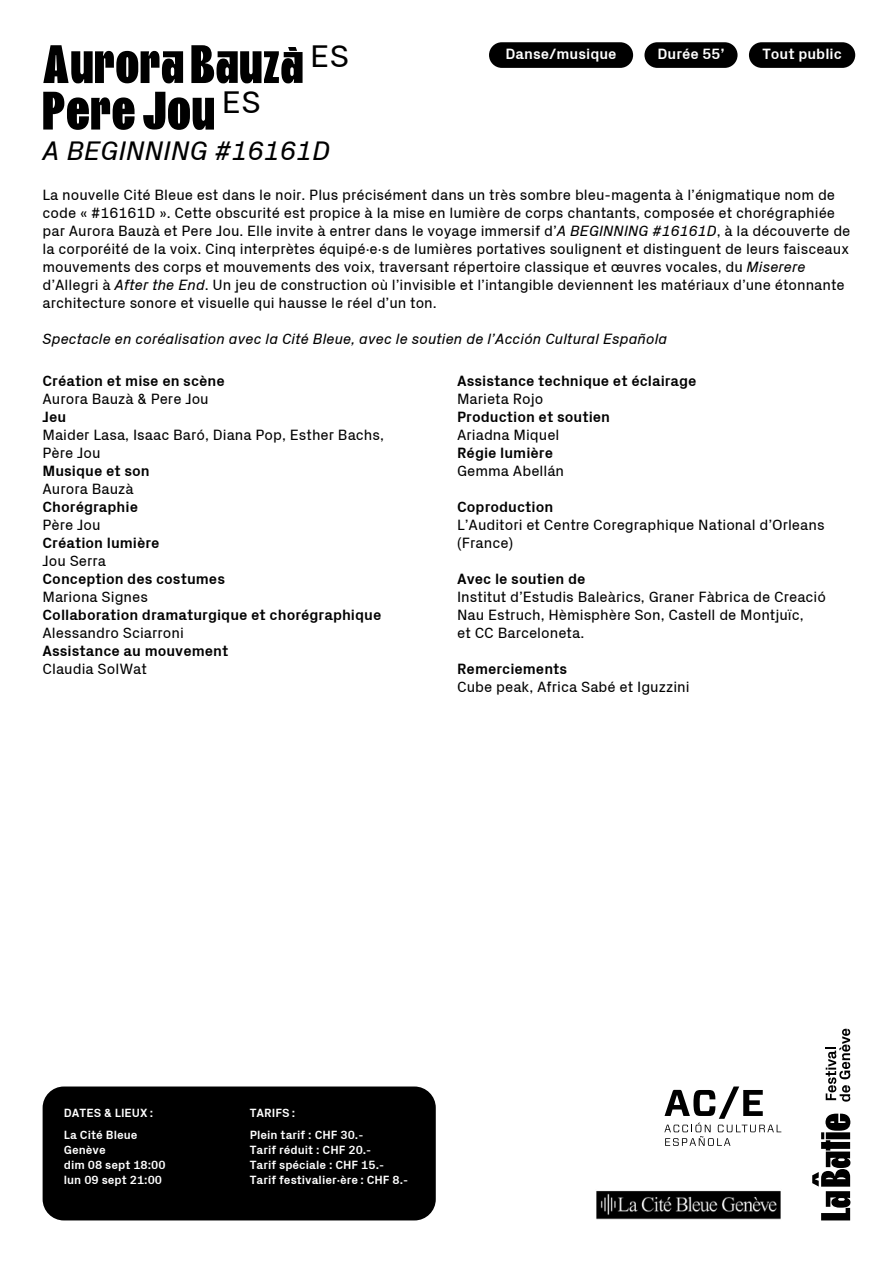
<style>
.page{position:relative;width:893px;height:1263px;background:#fff}
.page>*{position:absolute;margin:0;border:0;box-sizing:border-box;transform-origin:0 0}
.t1{font:54px/46.5px "Git Sans";letter-spacing:.02em;color:#000}
.t2{font:italic 27px "Px Grotesk";color:#000}
.t3{font:15px/18px "Px Grotesk";color:#000}
.t4{font:700 15px "Px Grotesk";color:#000}
.t5{font:italic 15px "Px Grotesk";color:#000}
.t6{font:700 15px "Px Grotesk";color:#fff}
.t7{font:700 12px/15px "Px Grotesk";color:#fff}
.s1{font-style:italic}
</style>
<div class="page">
<svg style="left:812px;top:1114px;width:39px;height:106px"></svg>
<svg style="left:826px;top:1029px;width:24px;height:73px"></svg>
<div style="left:489px;top:42px;width:144px;height:26px;background:#000;border-radius:13px"></div>
<div style="left:644px;top:42px;width:94px;height:26px;background:#000;border-radius:13px"></div>
<div style="left:749px;top:42px;width:106px;height:26px;background:#000;border-radius:13px"></div>
<div style="left:43px;top:1086px;width:393px;height:134px;background:#000;border-radius:21px"></div>
<img style="left:596px;top:1190px;width:185px;height:30px">
<svg style="left:664px;top:1086px;width:117px;height:60px"></svg>
<h1 class="t1" style="left:43px;top:41px;width:308px">Aurora Bauzà <sup>ES<br></sup>Pere Jou <sup>ES</sup></h1>
<h2 class="t2" style="left:43px;top:135px;width:290px">A BEGINNING #16161D</h2>
<p class="t3" style="left:43px;top:185px;width:809px">La nouvelle Cité Bleue est dans le noir. Plus précisément dans un très sombre bleu-magenta à l’énigmatique nom de code « #16161D ». Cette obscurité est propice à la mise en lumière de corps chantants, composée et chorégraphiée par Aurora Bauzà et Pere Jou. Elle invite à entrer dans le voyage immersif d’<span class="s1">A BEGINNING #16161D</span>, à la découverte de la corporéité de la voix. Cinq interprètes équipé·e·s de lumières portatives soulignent et distinguent de leurs faisceaux mouvements des corps et mouvements des voix, traversant répertoire classique et œuvres vocales, du <span class="s1">Miserere </span>d’Allegri à <span class="s1">After the End</span>. Un jeu de construction où l’invisible et l’intangible deviennent les matériaux d’une étonnante architecture sonore et visuelle qui hausse le réel d’un ton.</p>
<p class="t5" style="left:43px;top:330px;width:626px">Spectacle en coréalisation avec la Cité Bleue, avec le soutien de l’Acción Cultural Española</p>
<p class="t6" style="left:506px;top:45px;width:113px">Danse/musique</p>
<p class="t6" style="left:657px;top:45px;width:69px">Durée 55’</p>
<p class="t6" style="left:762px;top:45px;width:81px">Tout public</p>
<p class="t4" style="left:43px;top:372px;width:184px">Création et mise en scène</p>
<p class="t3" style="left:43px;top:389px;width:168px">Aurora Bauzà &amp; Pere Jou</p>
<p class="t4" style="left:43px;top:408px;width:25px">Jeu</p>
<p class="t3" style="left:43px;top:425px;width:343px">Maider Lasa, Isaac Baró, Diana Pop, Esther Bachs,<br>Père Jou</p>
<p class="t4" style="left:43px;top:462px;width:109px">Musique et son</p>
<p class="t3" style="left:43px;top:479px;width:93px">Aurora Bauzà</p>
<p class="t4" style="left:43px;top:498px;width:97px">Chorégraphie</p>
<p class="t3" style="left:43px;top:515px;width:60px">Père Jou</p>
<p class="t4" style="left:43px;top:534px;width:119px">Création lumière</p>
<p class="t3" style="left:43px;top:551px;width:65px">Jou Serra</p>
<p class="t4" style="left:43px;top:570px;width:184px">Conception des costumes</p>
<p class="t3" style="left:43px;top:587px;width:107px">Mariona Signes</p>
<p class="t4" style="left:43px;top:606px;width:340px">Collaboration dramaturgique et chorégraphique</p>
<p class="t3" style="left:43px;top:623px;width:143px">Alessandro Sciarroni</p>
<p class="t4" style="left:43px;top:642px;width:187px">Assistance au mouvement</p>
<p class="t3" style="left:43px;top:659px;width:106px">Claudia SolWat</p>
<p class="t4" style="left:457px;top:372px;width:241px">Assistance technique et éclairage</p>
<p class="t3" style="left:457px;top:389px;width:88px">Marieta Rojo</p>
<p class="t4" style="left:457px;top:408px;width:154px">Production et soutien</p>
<p class="t3" style="left:457px;top:425px;width:104px">Ariadna Miquel</p>
<p class="t4" style="left:457px;top:444px;width:97px">Régie lumière</p>
<p class="t3" style="left:457px;top:461px;width:109px">Gemma Abellán</p>
<p class="t4" style="left:457px;top:498px;width:98px">Coproduction</p>
<p class="t3" style="left:457px;top:515px;width:369px">L’Auditori et Centre Coregraphique National d’Orleans (France)</p>
<p class="t4" style="left:457px;top:570px;width:130px">Avec le soutien de</p>
<p class="t3" style="left:457px;top:587px;width:370px">Institut d’Estudis Baleàrics, Graner Fàbrica de Creació<br>Nau Estruch, Hèmisphère Son, Castell de Montjuïc,<br>et CC Barceloneta.</p>
<p class="t4" style="left:457px;top:660px;width:112px">Remerciements</p>
<p class="t3" style="left:457px;top:677px;width:234px">Cube peak, Africa Sabé et Iguzzini</p>
<p class="t7" style="left:64px;top:1102px;width:91px;line-height:21.5px">DATES &amp; LIEUX :<br>La Cité Bleue</p>
<p class="t7" style="left:64px;top:1142px;width:103px">Genève<br>dim 08 sept 18:00 lun 09 sept 21:00</p>
<p class="t7" style="left:250px;top:1102px;width:115px;line-height:21.5px">TARIFS :<br>Plein tarif : CHF 30.-</p>
<p class="t7" style="left:250px;top:1142px;width:160px">Tarif réduit : CHF 20.-<br>Tarif spéciale : CHF 15.-<br>Tarif festivalier·ère : CHF 8.-</p>
</div>
